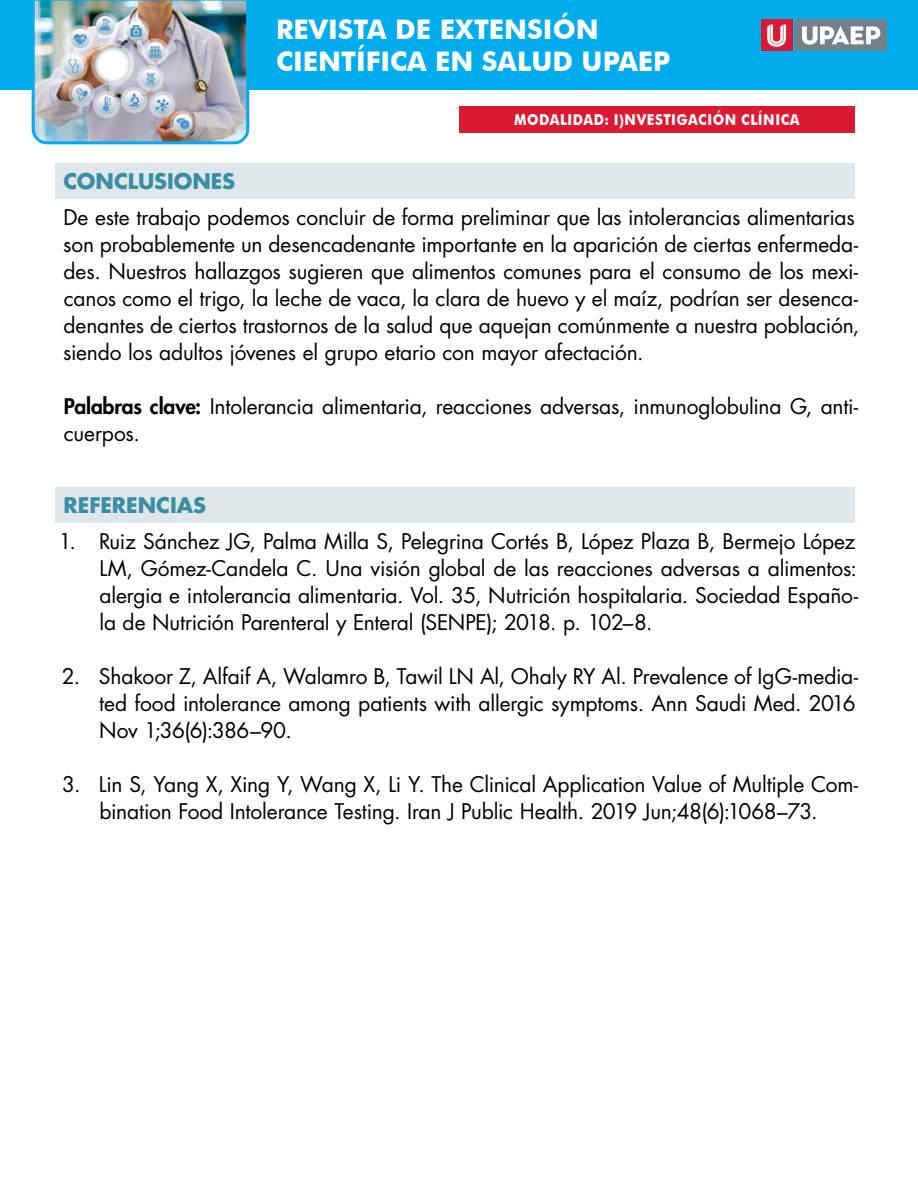
<style>
.page{position:relative;width:918px;height:1188px;background:#fff}
.page>*{position:absolute;margin:0;border:0;box-sizing:border-box;transform-origin:0 0}
.t1{font:700 27px/32.4px "Futura BT";color:#fff}
.referencias{font:21px/27px "Futura Std";letter-spacing:-.01em;color:#000}
.cuerpo{font:21px/27px "Futura Std";letter-spacing:-.005em;color:#000}
.apartado{font:700 21px "Futura Std";color:#3a8ea3}
.t2{font:700 15px "Futura BT";color:#fff;scale:.9 1}
.s1{font-weight:800}
</style>
<div class="page">
<div style="left:0;top:0;width:918px;height:90px;background:#00aceb"></div>
<img style="left:31px;top:0;width:219px;height:145px">
<div style="left:796px;top:20px;width:91px;height:31px;background:#72808a"></div>
<svg style="left:802px;top:26px;width:78px;height:19px"></svg>
<div style="left:761px;top:20px;width:31px;height:31px;background:#da1a32"></div>
<svg style="left:767px;top:25px;width:19px;height:22px"></svg>
<div style="left:459px;top:106px;width:396px;height:27px;background:#da1a32"></div>
<div style="left:56px;top:163px;width:799px;height:36px;background:#e0e7eb"></div>
<div style="left:56px;top:487px;width:799px;height:36px;background:#e0e7eb"></div>
<p class="t1" style="left:276px;top:13px;width:396px">REVISTA DE EXTENSIÓN<br>CIENTÍFICA EN SALUD UPAEP</p>
<p class="t2" style="left:514px;top:111px;width:26px">MODALIDAD</p>
<p class="t2" style="left:605px;top:111px;width:34px">: I)NVESTIGACIÓN</p>
<p class="t2" style="left:741px;top:111px;width:21px">CLÍNICA</p>
<p class="apartado" style="left:63px;top:167px;width:173px">CONCLUSIONES</p>
<p class="cuerpo" style="left:63px;top:204px;width:798px">De este trabajo podemos concluir de forma preliminar que las intolerancias alimentarias son probablemente un desencadenante importante en la aparición de ciertas enfermeda&shy;des. Nuestros hallazgos sugieren que alimentos comunes para el consumo de los mexi&shy;canos como el trigo, la leche de vaca, la clara de huevo y el maíz, podrían ser desenca&shy;denantes de ciertos trastornos de la salud que aquejan comúnmente a nuestra población, siendo los adultos jóvenes el grupo etario con mayor afectación.</p>
<p class="cuerpo" style="left:64px;top:393px;width:796px"><span class="s1">Palabras clave:</span> Intolerancia alimentaria, reacciones adversas, inmunoglobulina G, anti&shy;cuerpos.</p>
<p class="apartado" style="left:64px;top:491px;width:144px">REFERENCIAS</p>
<p class="referencias" style="left:99px;top:528px;width:760px;text-indent:-41px">1. Ruiz Sánchez JG, Palma Milla S, Pelegrina Cortés B, López Plaza B, Bermejo López LM, Gómez-Candela C. Una visión global de las reacciones adversas a alimentos: alergia e intolerancia alimentaria. Vol. 35, Nutrición hospitalaria. Sociedad Españo&shy;la de Nutrición Parenteral y Enteral (SENPE); 2018. p. 102–8.</p>
<p class="referencias" style="left:99px;top:663px;width:761px;text-indent:-37px">2. Shakoor Z, Alfaif A, Walamro B, Tawil LN Al, Ohaly RY Al. Prevalence of IgG-media&shy;ted food intolerance among patients with allergic symptoms. Ann Saudi Med. 2016<br>Nov 1;36(6):386–90.</p>
<p class="referencias" style="left:62px;top:771px;width:798px;text-align:center">3. Lin S, Yang X, Xing Y, Wang X, Li Y. The Clinical Application Value of Multiple Com&shy;bination Food Intolerance Testing. Iran J Public Health. 2019 Jun;48(6):1068–73.</p>
</div>
